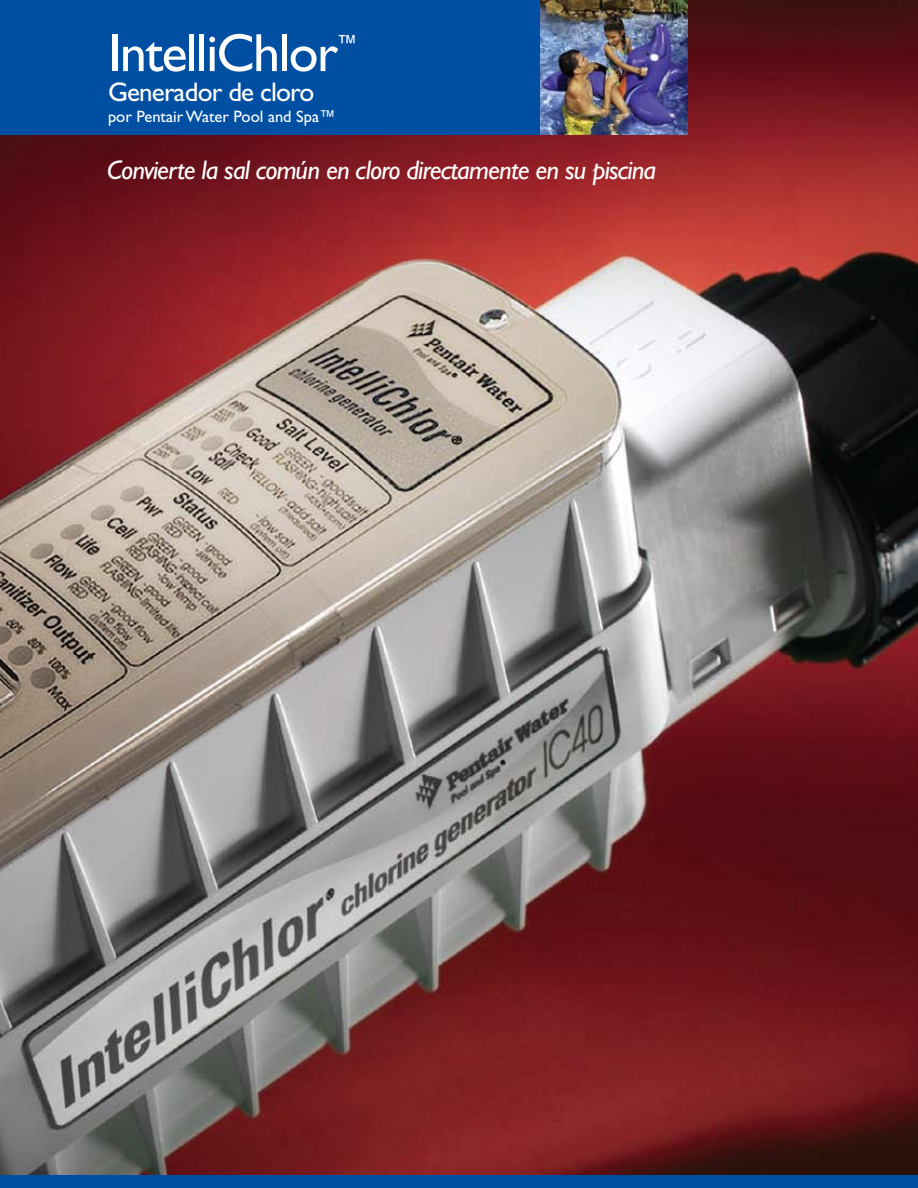
<style>
.page{position:relative;width:918px;height:1188px;background:#fff}
.page>*{position:absolute;margin:0;border:0;box-sizing:border-box;transform-origin:0 0}
.t1{font:54px "Gill Sans Std";letter-spacing:-.03em;color:#fff}
.t2{font:italic 27px "Gill Sans Std";letter-spacing:-.03em;color:#fff}
.t3{font:27px "Gill Sans Std";letter-spacing:-.03em;color:#fff}
.t4{font:21px "Gill Sans Std";color:#fff}
.t5{font:16.5px "Gill Sans Std";color:#fff}
</style>
<div class="page">
<img style="left:0;top:0;width:918px;height:1175px">
<div style="left:0;top:0;width:547px;height:135px;background:#004fa3"></div>
<img style="left:540px;top:0;width:147px;height:135px">
<div style="left:0;top:1175px;width:918px;height:13px;background:#004fa3"></div>
<h1 class="t1" style="left:108px;top:22px;width:232px">IntelliChlor</h1>
<p class="t4" style="left:337px;top:31px;width:22px">™</p>
<p class="t3" style="left:108px;top:77px;width:208px">Generador de cloro</p>
<p class="t5" style="left:108px;top:107px;width:229px">por Pentair Water Pool and Spa™</p>
<p class="t2" style="left:107px;top:154px;width:551px">Convierte la sal común en cloro directamente en su piscina</p>
</div>
